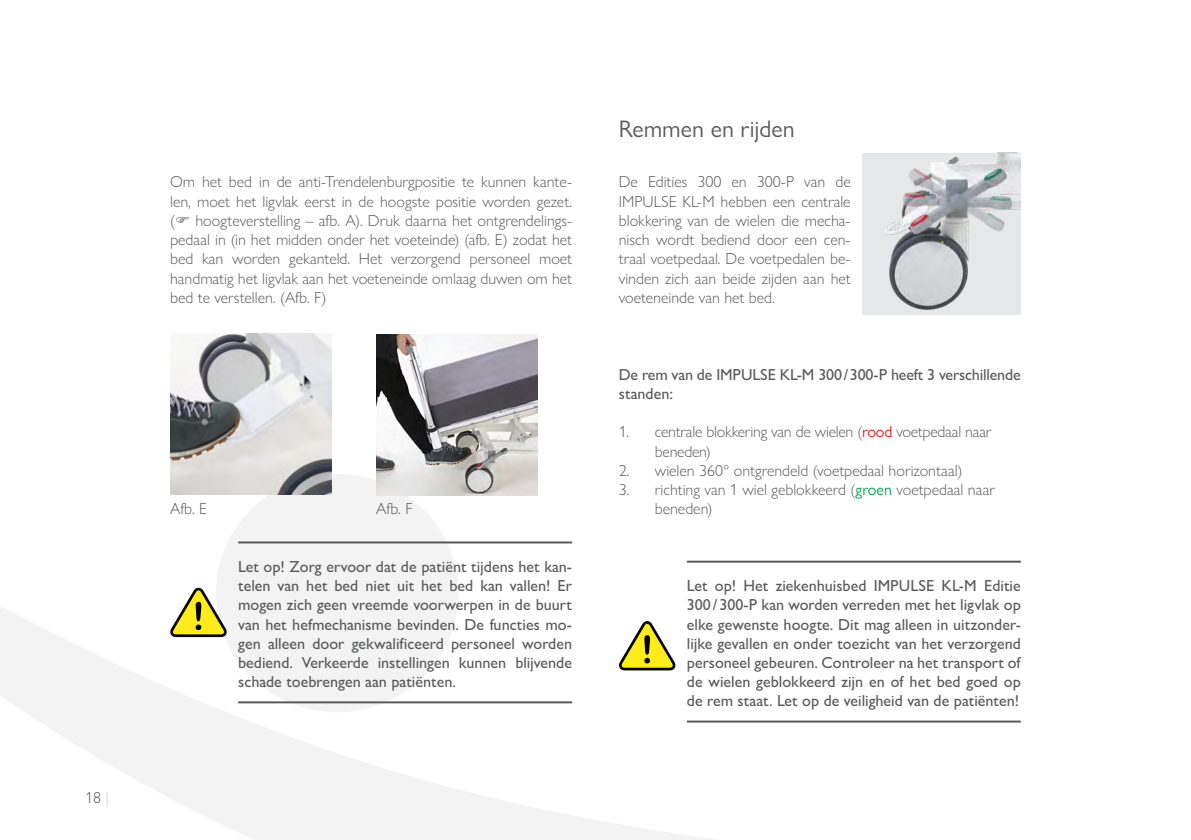
<style>
.page{position:relative;width:1191px;height:840px;background:#fff}
.page>*{position:absolute;margin:0;border:0;box-sizing:border-box;transform-origin:0 0}
.t1{font:24px "Gill Sans Nova";letter-spacing:.005em;color:#58595b}
.t2{font:300 16px/19.2px "Gill Sans Nova";color:#58595b;text-align:justify}
.t3{font:500 16px/19.2px "Gill Sans Nova";color:#58595b;text-align:justify}
.s1{color:#c9cacc}
.s2{font-weight:400;color:#ed1d24}
.s3{font-weight:400;color:#00a651}
</style>
<div class="page">
<div style="left:216px;top:473px;width:242px;height:239px;background:#f3f3f3;border-radius:50%"></div>
<svg style="left:0;top:541px;width:1021px;height:298px"></svg>
<hr style="left:687px;top:560px;width:333px;height:2px;background:#58595b">
<hr style="left:687px;top:720px;width:333px;height:2px;background:#58595b">
<img style="left:862px;top:153px;width:158px;height:161px">
<svg style="left:619px;top:620px;width:56px;height:50px"></svg>
<hr style="left:238px;top:541px;width:334px;height:2px;background:#58595b">
<hr style="left:238px;top:701px;width:334px;height:2px;background:#58595b">
<img style="left:170px;top:334px;width:161px;height:160px">
<img style="left:376px;top:334px;width:162px;height:161px">
<svg style="left:170px;top:587px;width:57px;height:49px"></svg>
<p class="t2" style="left:85px;top:786px;width:25px">18 <span class="s1">|</span></p>
<p class="t2" style="left:170px;top:172px;width:403px">Om het bed in de anti-Trendelenburgpositie te kunnen kante&shy;len, moet het ligvlak eerst in de hoogste positie worden gezet. (</p>
<p class="t2" style="left:170px;top:210px;width:403px;text-indent:25px">hoogteverstelling – afb. A). Druk daarna het ontgrendelings&shy;pedaal in (in het midden onder het voeteinde) (afb. E) zodat het bed kan worden gekanteld. Het verzorgend personeel moet handmatig het ligvlak aan het voeteneinde omlaag duwen om het bed te verstellen. (Afb. F)</p>
<p class="t2" style="left:170px;top:498px;width:38px">Afb. E</p>
<p class="t2" style="left:376px;top:498px;width:38px">Afb. F</p>
<p class="t3" style="left:238px;top:556px;width:335px">Let op! Zorg ervoor dat de patiënt tijdens het kan&shy;telen van het bed niet uit het bed kan vallen! Er mogen zich geen vreemde voorwerpen in de buurt van het hefmechanisme bevinden. De functies mo&shy;gen alleen door gekwalificeerd personeel worden bediend. Verkeerde instellingen kunnen blijvende schade toebrengen aan patiënten.</p>
<h1 class="t1" style="left:619px;top:114px;width:177px">Remmen en rijden</h1>
<p class="t2" style="left:619px;top:172px;width:233px">De Edities 300 en 300-P van de IMPULSE KL-M hebben een centrale blokkering van de wielen die mecha&shy;nisch wordt bediend door een cen&shy;traal voetpedaal. De voetpedalen be&shy;vinden zich aan beide zijden aan het voeteneinde van het bed.</p>
<p class="t3" style="left:619px;top:364px;width:403px">De rem van de IMPULSE KL-M 300/300-P heeft 3 verschillende standen:</p>
<p class="t2" style="left:655px;top:422px;width:338px;text-indent:-36px">1. centrale blokkering van de wielen (<span class="s2">rood</span> voetpedaal naar beneden)</p>
<p class="t2" style="left:619px;top:460px;width:345px">2. wielen 360° ontgrendeld (voetpedaal horizontaal)</p>
<p class="t2" style="left:655px;top:479px;width:342px;text-indent:-36px">3. richting van 1 wiel geblokkeerd (<span class="s3">groen</span> voetpedaal naar beneden)</p>
<p class="t3" style="left:687px;top:575px;width:335px">Let op! Het ziekenhuisbed IMPULSE KL-M Editie 300/ 300-P kan worden verreden met het ligvlak op elke gewenste hoogte. Dit mag alleen in uitzonder&shy;lijke gevallen en onder toezicht van het verzorgend personeel gebeuren. Controleer na het transport of de wielen geblokkeerd zijn en of het bed goed op de rem staat. Let op de veiligheid van de patiënten!</p>
</div>
